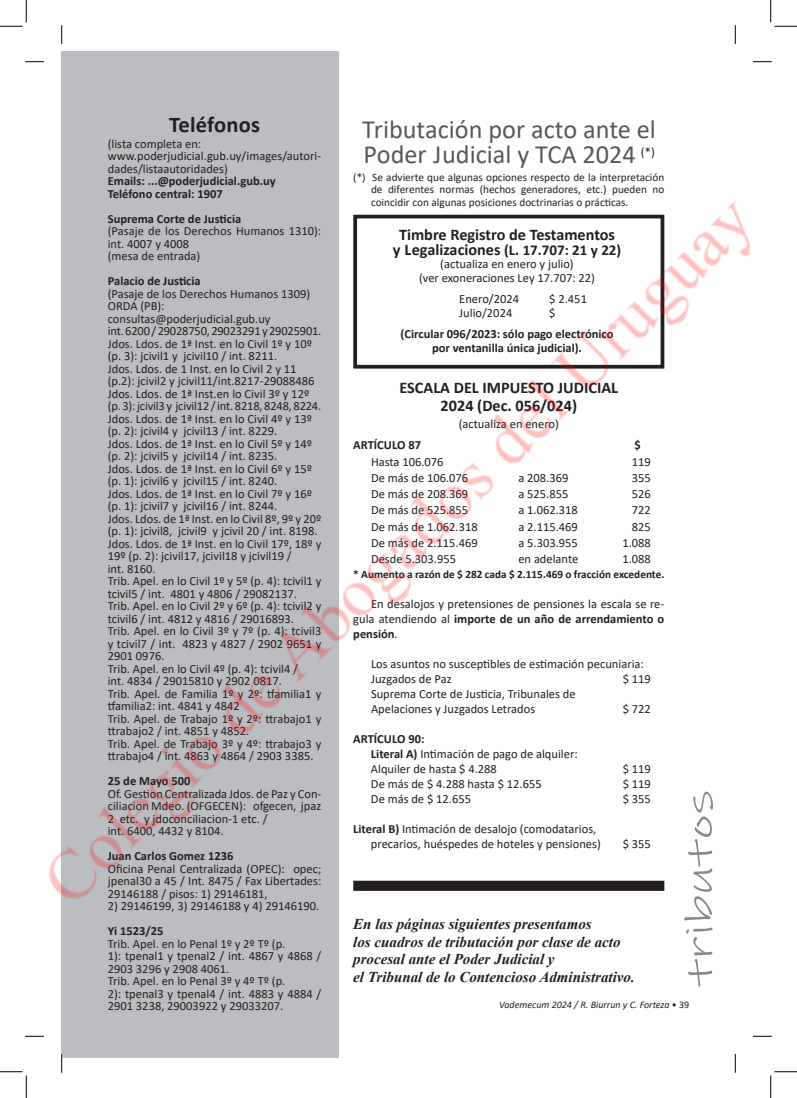
<style>
.page{position:relative;width:797px;height:1098px;background:#fff}
.page>*{position:absolute;margin:0;border:0;box-sizing:border-box;transform-origin:0 0}
.t1{font:37.5px "Ink Free";color:#87898c;scale:1.5 1}
.t2{font:26.25px/25px "Calibri";color:#57585a}
.t3{font:700 22.5px "Calibri";letter-spacing:.01em;color:#231f20}
.t4{font:700 16.25px/17.5px "Calibri";color:#231f20;text-align:center}
.t5{font:italic 700 15px/17.5px "Times New Roman";color:#231f20}
.t6{font:700 15px "Calibri";color:#231f20}
.t7{font:12.5px/12.5px "Calibri";color:#231f20}
.t8{font:700 12.5px/12.5px "Calibri";color:#231f20}
.t9{font:11.25px/12.5px "Calibri";color:#231f20;text-align:justify}
.t10{font:700 11.25px "Calibri";color:#231f20}
.t11{font:italic 10px "Calibri";color:#231f20}
.s1{font-size:16.25px}
.s2{font-weight:700}
.s3{font-style:normal}
</style>
<div class="page">
<div style="left:62px;top:51px;width:277px;height:1006px;background:#bcbdc0"></div>
<svg style="left:25px;top:61px;width:19px;height:1px"></svg>
<svg style="left:753px;top:61px;width:18px;height:1px"></svg>
<svg style="left:25px;top:1035px;width:19px;height:2px"></svg>
<svg style="left:753px;top:1035px;width:18px;height:2px"></svg>
<svg style="left:61px;top:25px;width:1px;height:19px"></svg>
<svg style="left:61px;top:1054px;width:1px;height:19px"></svg>
<svg style="left:734px;top:25px;width:2px;height:19px"></svg>
<svg style="left:734px;top:1054px;width:2px;height:19px"></svg>
<svg style="left:0;top:0;width:27px;height:27px"></svg>
<svg style="left:0;top:1071px;width:27px;height:27px"></svg>
<svg style="left:770px;top:0;width:27px;height:27px"></svg>
<svg style="left:770px;top:1071px;width:27px;height:27px"></svg>
<img style="left:49px;top:178px;width:702px;height:740px">
<h3 class="t3" style="left:169px;top:108px;width:93px">Teléfonos</h3>
<p class="t7" style="left:108px;top:137px;width:215px">(lista completa en: www.poderjudicial.gub.uy/images/autori&shy;dades/listaautoridades)</p>
<p class="t8" style="left:108px;top:175px;width:169px">Emails: ...@poderjudicial.gub.uy<br>Teléfono central: 1907</p>
<p class="t8" style="left:108px;top:212px;width:135px">Suprema Corte de Justicia</p>
<p class="t7" style="left:108px;top:225px;width:215px">(Pasaje de los Derechos Humanos 1310): int. 4007 y 4008<br>(mesa de entrada)</p>
<p class="t8" style="left:108px;top:275px;width:94px">Palacio de Justicia</p>
<p class="t7" style="left:108px;top:287px;width:215px">(Pasaje de los Derechos Humanos 1309)<br>ORDA (PB): consultas@poderjudicial.gub.uy<br>int. 6200 / 29028750, 29023291 y 29025901.<br>Jdos. Ldos. de 1ª Inst. en lo Civil 1º y 10º (p. 3): jcivil1 y jcivil10 / int. 8211.<br>Jdos. Ldos. de 1 Inst. en lo Civil 2 y 11 (p.2): jcivil2 y jcivil11/int.8217-29088486<br>Jdos. Ldos. de 1ª Inst.en lo Civil 3º y 12º (p. 3): jcivil3 y jcivil12 / int. 8218, 8248, 8224.<br>Jdos. Ldos. de 1ª Inst. en lo Civil 4º y 13º (p. 2): jcivil4 y jcivil13 / int. 8229.<br>Jdos. Ldos. de 1ª Inst. en lo Civil 5º y 14º (p. 2): jcivil5 y jcivil14 / int. 8235.<br>Jdos. Ldos. de 1ª Inst. en lo Civil 6º y 15º (p. 1): jcivil6 y jcivil15 / int. 8240.<br>Jdos. Ldos. de 1ª Inst. en lo Civil 7º y 16º (p. 1): jcivil7 y jcivil16 / int. 8244.<br>Jdos. Ldos. de 1ª Inst. en lo Civil 8º, 9º y 20º (p. 1): jcivil8, jcivil9 y jcivil 20 / int. 8198.<br>Jdos. Ldos. de 1ª Inst. en lo Civil 17º, 18º y 19º (p. 2): jcivil17, jcivil18 y jcivil19 /<br>int. 8160.<br>Trib. Apel. en lo Civil 1º y 5º (p. 4): tcivil1 y tcivil5 / int. 4801 y 4806 / 29082137.<br>Trib. Apel. en lo Civil 2º y 6º (p. 4): tcivil2 y tcivil6 / int. 4812 y 4816 / 29016893.<br>Trib. Apel. en lo Civil 3º y 7º (p. 4): tcivil3 y tcivil7 / int. 4823 y 4827 / 2902 9651 y 2901 0976.<br>Trib. Apel. en lo Civil 4º (p. 4): tcivil4 /<br>int. 4834 / 29015810 y 2902 0817.<br>Trib. Apel. de Familia 1º y 2º: tfamilia1 y tfamilia2: int. 4841 y 4842<br>Trib. Apel. de Trabajo 1º y 2º: ttrabajo1 y ttrabajo2 / int. 4851 y 4852.<br>Trib. Apel. de Trabajo 3º y 4º: ttrabajo3 y ttrabajo4 / int. 4863 y 4864 / 2903 3385.</p>
<p class="t8" style="left:108px;top:775px;width:84px">25 de Mayo 500</p>
<p class="t7" style="left:108px;top:787px;width:215px">Of. Gestion Centralizada Jdos. de Paz y Con&shy;ciliacion Mdeo. (OFGECEN): ofgecen, jpaz 2 etc. y jdoconciliacion-1 etc. /<br>int. 6400, 4432 y 8104.</p>
<p class="t8" style="left:108px;top:850px;width:127px">Juan Carlos Gomez 1236</p>
<p class="t7" style="left:108px;top:862px;width:215px;text-align:justify">Oficina Penal Centralizada (OPEC): opec; jpenal30 a 45 / Int. 8475 / Fax Libertades:<br>29146188 / pisos: 1) 29146181,</p>
<p class="t7" style="left:108px;top:900px;width:213px">2) 29146199, 3) 29146188 y 4) 29146190.</p>
<p class="t8" style="left:108px;top:925px;width:57px">Yi 1523/25</p>
<p class="t7" style="left:108px;top:937px;width:215px">Trib. Apel. en lo Penal 1º y 2º Tº (p.<br>1): tpenal1 y tpenal2 / int. 4867 y 4868 / 2903 3296 y 2908 4061.<br>Trib. Apel. en lo Penal 3º y 4º Tº (p.<br>2): tpenal3 y tpenal4 / int. 4883 y 4884 / 2901 3238, 29003922 y 29033207.</p>
<h2 class="t2" style="left:362px;top:116px;width:295px">Tributación por acto ante el<br>Poder Judicial y TCA 2024 <sup>(*)</sup></h2>
<p class="t9" style="left:371px;top:170px;width:295px;text-indent:-18px">(*) Se advierte que algunas opciones respecto de la interpretación de diferentes normas (hechos generadores, etc.) pueden no coincidir con algunas posiciones doctrinarias o prácticas.</p>
<h3 class="t4" style="left:399px;top:225px;width:217px">Timbre Registro de Testamentos</h3>
<p class="t6" style="left:393px;top:239px;width:230px"><span class="s1">y Legalizaciones</span> (L. 17.707: 21 y 22)</p>
<p class="t7" style="left:419px;top:257px;width:177px;line-height:13.8px;text-align:center">(actualiza en enero y julio)<br>(ver exoneraciones Ley 17.707: 22)</p>
<p class="t7" style="left:459px;top:293px;width:61px">Enero/2024</p>
<p class="t7" style="left:549px;top:293px;width:39px">$ 2.451</p>
<p class="t7" style="left:459px;top:306px;width:55px">Julio/2024</p>
<p class="t7" style="left:549px;top:306px;width:8px">$</p>
<p class="t8" style="left:400px;top:327px;width:214px;line-height:13.8px;text-align:center">(Circular 096/2023: sólo pago electrónico por ventanilla única judicial).</p>
<h3 class="t4" style="left:399px;top:379px;width:220px">ESCALA DEL IMPUESTO JUDICIAL<br>2024 (Dec. 056/024)</h3>
<p class="t7" style="left:458px;top:417px;width:102px">(actualiza en enero)</p>
<p class="t8" style="left:353px;top:439px;width:69px">ARTÍCULO 87</p>
<p class="t8" style="left:634px;top:439px;width:8px">$</p>
<p class="t7" style="left:371px;top:455px;width:74px">Hasta 106.076</p>
<p class="t7" style="left:632px;top:455px;width:21px">119</p>
<p class="t7" style="left:371px;top:471px;width:99px">De más de 106.076</p>
<p class="t7" style="left:518px;top:471px;width:51px">a 208.369</p>
<p class="t7" style="left:632px;top:471px;width:21px">355</p>
<p class="t7" style="left:371px;top:487px;width:99px">De más de 208.369</p>
<p class="t7" style="left:518px;top:487px;width:51px">a 525.855</p>
<p class="t7" style="left:632px;top:487px;width:21px">526</p>
<p class="t7" style="left:371px;top:504px;width:99px">De más de 525.855</p>
<p class="t7" style="left:518px;top:504px;width:61px">a 1.062.318</p>
<p class="t7" style="left:632px;top:504px;width:21px">722</p>
<p class="t7" style="left:371px;top:520px;width:108px">De más de 1.062.318</p>
<p class="t7" style="left:518px;top:520px;width:61px">a 2.115.469</p>
<p class="t7" style="left:632px;top:520px;width:21px">825</p>
<p class="t7" style="left:371px;top:536px;width:108px">De más de 2.115.469</p>
<p class="t7" style="left:518px;top:536px;width:61px">a 5.303.955</p>
<p class="t7" style="left:622px;top:536px;width:30px">1.088</p>
<p class="t7" style="left:371px;top:552px;width:87px">Desde 5.303.955</p>
<p class="t7" style="left:518px;top:552px;width:61px">en adelante</p>
<p class="t7" style="left:622px;top:552px;width:30px">1.088</p>
<p class="t10" style="left:353px;top:566px;width:312px">* Aumento a razón de $ 282 cada $ 2.115.469 o fracción excedente.</p>
<p class="t7" style="left:353px;top:596px;width:312px;line-height:15px;text-align:justify;text-indent:18px">En desalojos y pretensiones de pensiones la escala se re&shy;gula atendiendo al <span class="s2">importe de un año de arrendamiento o pensión</span>.</p>
<p class="t7" style="left:371px;top:656px;width:274px;line-height:15px">Los asuntos no susceptibles de estimación pecuniaria:<br>Juzgados de Paz</p>
<p class="t7" style="left:622px;top:672px;width:30px">$ 119</p>
<p class="t7" style="left:371px;top:686px;width:206px;line-height:15px">Suprema Corte de Justicia, Tribunales de<br>Apelaciones y Juzgados Letrados</p>
<p class="t7" style="left:371px;top:731px;width:208px;line-height:15px;text-indent:-18px"><span class="s2">ARTÍCULO 90:<br>Literal A)</span> Intimación de pago de alquiler:<br>Alquiler de hasta $ 4.288</p>
<p class="t7" style="left:622px;top:702px;width:30px">$ 722</p>
<p class="t7" style="left:622px;top:762px;width:30px">$ 119</p>
<p class="t7" style="left:371px;top:777px;width:172px">De más de $ 4.288 hasta $ 12.655</p>
<p class="t7" style="left:622px;top:777px;width:30px">$ 119</p>
<p class="t7" style="left:371px;top:792px;width:102px">De más de $ 12.655</p>
<p class="t7" style="left:622px;top:792px;width:30px">$ 355</p>
<p class="t7" style="left:371px;top:821px;width:231px;line-height:15px;text-indent:-18px"><span class="s2">Literal B)</span> Intimación de desalojo (comodatarios, precarios, huéspedes de hoteles y pensiones)</p>
<p class="t7" style="left:622px;top:837px;width:30px">$ 355</p>
<p class="t5" style="left:353px;top:915px;width:283px">En las páginas siguientes presentamos<br>los cuadros de tributación por clase de acto procesal ante el Poder Judicial y<br>el Tribunal de lo Contencioso Administrativo.</p>
<h1 class="t1" style="left:675px;top:986px;width:133px;rotate:-90deg">tributos</h1>
<p class="t11" style="left:499px;top:998px;width:191px">Vademecum 2024 / R. Biurrun y C. Forteza <span class="s3">• 39</span></p>
</div>
